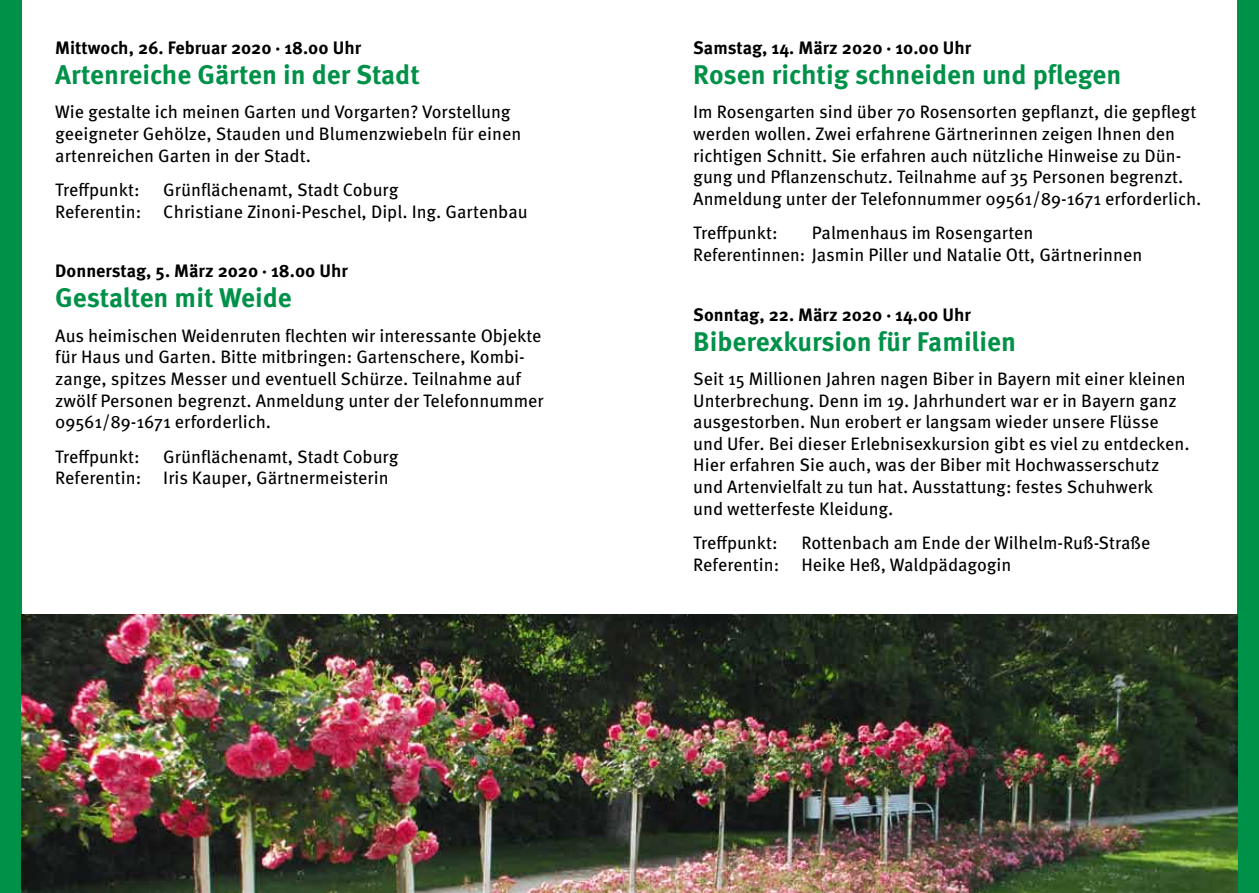
<style>
.page{position:relative;width:1259px;height:893px;background:#fff}
.page>*{position:absolute;margin:0;border:0;box-sizing:border-box;transform-origin:0 0}
.t1{font:700 27px "Meta Pro";color:#009149}
.t2{font:18px/21.6px "Meta Pro";color:#000}
.t3{font:700 18px "Meta Pro";color:#000}
</style>
<div class="page">
<div style="left:0;top:0;width:21px;height:893px;background:#009149"></div>
<div style="left:1237px;top:0;width:22px;height:893px;background:#009149"></div>
<img style="left:21px;top:614px;width:1216px;height:279px">
<p class="t3" style="left:55px;top:36px;width:307px">Mittwoch, 26. Februar 2020 · 18.00 Uhr</p>
<h1 class="t1" style="left:55px;top:58px;width:366px">Artenreiche Gärten in der Stadt</h1>
<p class="t2" style="left:55px;top:101px;width:467px">Wie gestalte ich meinen Garten und Vorgarten? Vorstellung geeigneter Gehölze, Stauden und Blumenzwiebeln für einen artenreichen Garten in der Stadt.</p>
<p class="t2" style="left:55px;top:179px;width:86px">Treffpunkt:</p>
<p class="t2" style="left:55px;top:179px;width:474px;text-indent:108px">Grünflächenamt, Stadt Coburg<br>Referentin: Christiane Zinoni-Peschel, Dipl. Ing. Gartenbau</p>
<p class="t3" style="left:55px;top:260px;width:294px">Donnerstag, 5. März 2020 · 18.00 Uhr</p>
<h1 class="t1" style="left:55px;top:281px;width:238px">Gestalten mit Weide</h1>
<p class="t2" style="left:55px;top:325px;width:490px">Aus heimischen Weidenruten flechten wir interessante Objekte für Haus und Garten. Bitte mitbringen: Gartenschere, Kombi&shy;zange, spitzes Messer und eventuell Schürze. Teilnahme auf zwölf Personen begrenzt. Anmeldung unter der Telefonnummer 09561/89-1671 erforderlich.</p>
<p class="t2" style="left:55px;top:446px;width:86px">Treffpunkt:</p>
<p class="t2" style="left:55px;top:446px;width:345px;text-indent:108px">Grünflächenamt, Stadt Coburg<br>Referentin: Iris Kauper, Gärtnermeisterin</p>
<p class="t3" style="left:693px;top:36px;width:279px">Samstag, 14. März 2020 · 10.00 Uhr</p>
<h1 class="t1" style="left:693px;top:58px;width:430px">Rosen richtig schneiden und pflegen</h1>
<p class="t2" style="left:693px;top:101px;width:510px">Im Rosengarten sind über 70 Rosensorten gepflanzt, die gepflegt werden wollen. Zwei erfahrene Gärtnerinnen zeigen Ihnen den richtigen Schnitt. Sie erfahren auch nützliche Hinweise zu Dün&shy;gung und Pflanzenschutz. Teilnahme auf 35 Personen begrenzt.<br>Anmeldung unter der Telefonnummer 09561/89-1671 erforderlich.</p>
<p class="t2" style="left:693px;top:222px;width:86px">Treffpunkt:</p>
<p class="t2" style="left:693px;top:222px;width:450px;text-align:center">Palmenhaus im Rosengarten<br>Referentinnen: Jasmin Piller und Natalie Ott, Gärtnerinnen</p>
<p class="t3" style="left:693px;top:303px;width:279px">Sonntag, 22. März 2020 · 14.00 Uhr</p>
<h1 class="t1" style="left:693px;top:324px;width:324px">Biberexkursion für Familien</h1>
<p class="t2" style="left:693px;top:368px;width:498px">Seit 15 Millionen Jahren nagen Biber in Bayern mit einer kleinen Unterbrechung. Denn im 19. Jahrhundert war er in Bayern ganz ausgestorben. Nun erobert er langsam wieder unsere Flüsse und Ufer. Bei dieser Erlebnisexkursion gibt es viel zu entdecken.<br>Hier erfahren Sie auch, was der Biber mit Hochwasserschutz und Artenvielfalt zu tun hat. Ausstattung: festes Schuhwerk<br>und wetterfeste Kleidung.</p>
<p class="t2" style="left:693px;top:532px;width:86px">Treffpunkt:</p>
<p class="t2" style="left:693px;top:532px;width:459px;text-indent:108px">Rottenbach am Ende der Wilhelm-Ruß-Straße<br>Referentin: Heike Heß, Waldpädagogin</p>
</div>
